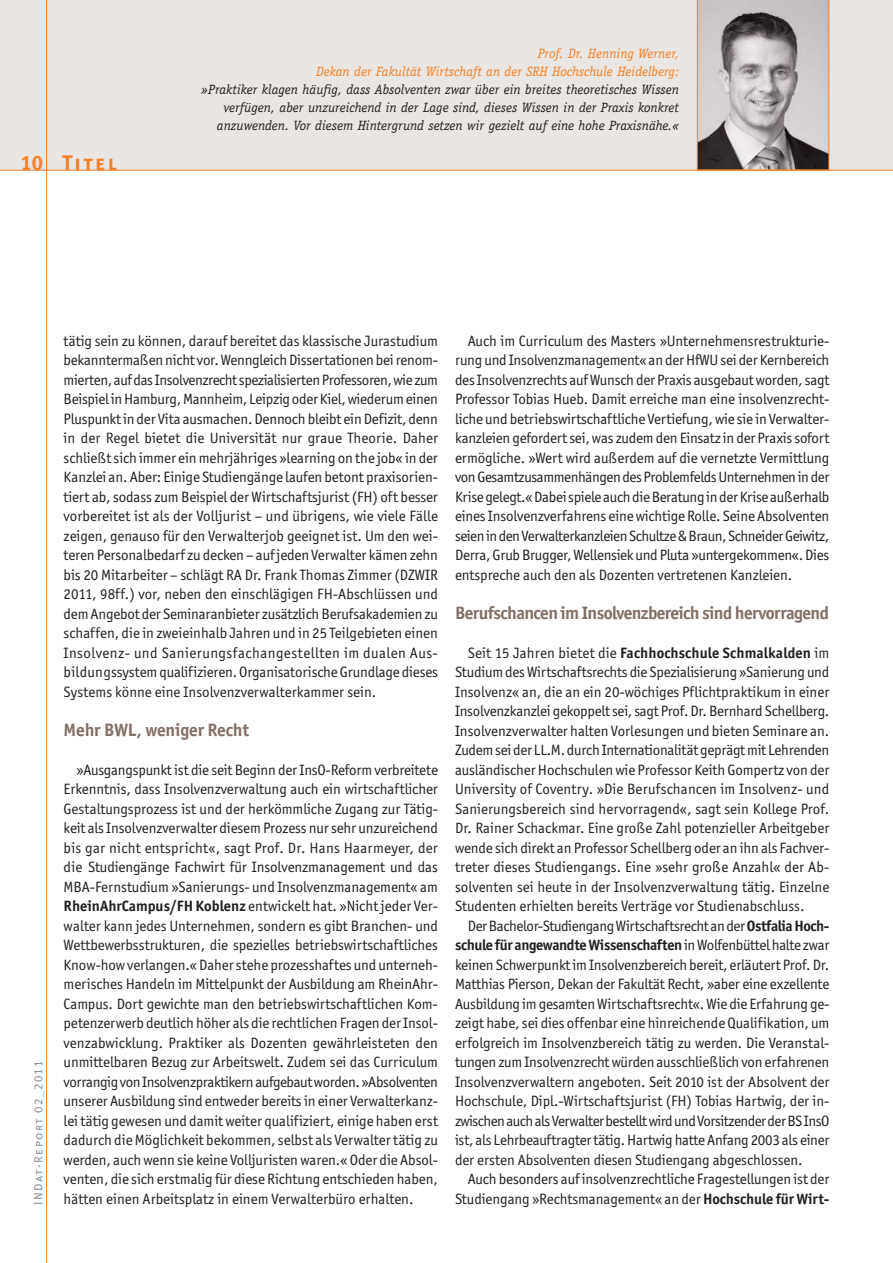
<style>
.page{position:relative;width:893px;height:1263px;background:#fff}
.page>*{position:absolute;margin:0;border:0;box-sizing:border-box;transform-origin:0 0}
.t1{font:21px "Meta Plus Bold Caps";letter-spacing:.105em;color:#f58025}
.t2{font:700 18px "Officina Sans ITC Std";letter-spacing:-.03em;color:#826f65}
.t3{font:700 18px "Officina Sans ITC Std";letter-spacing:-.005em;color:#826f65}
.t4{font:15px/19.5px "Officina Sans ITC Std";letter-spacing:-.005em;color:#231f20;text-align:justify}
.t5{font:italic 13.5px/18px "Officina Serif";color:#231f20;text-align:right}
.t6{font:italic 13.5px/18px "Officina Serif";color:#f58025;text-align:right}
.t7{font:12px "Meta Plus Book Caps";letter-spacing:.105em;color:#9f928f}
.s1{font-weight:700}
</style>
<div class="page">
<div style="left:0;top:0;width:892px;height:170px;background:#e8e5e3"></div>
<svg style="left:697px;top:0;width:132px;height:170px;background:#aba4a4"></svg>
<hr style="left:46px;top:0;width:1px;height:1263px;background:#f58025">
<hr style="left:0;top:170px;width:892px;height:1px;background:#f58025">
<h1 class="t1" style="left:20px;top:151px;width:98px">10 Titel</h1>
<p class="t6" style="left:316px;top:45px;width:364px">Prof. Dr. Henning Werner,<br>Dekan der Fakultät Wirtschaft an der SRH Hochschule Heidelberg:</p>
<p class="t5" style="left:201px;top:81px;width:479px">»Praktiker klagen häufig, dass Absolventen zwar über ein breites theoretisches Wissen verfügen, aber unzureichend in der Lage sind, dieses Wissen in der Praxis konkret anzuwenden. Vor diesem Hintergrund setzen wir gezielt auf eine hohe Praxisnähe.«</p>
<p class="t7" style="left:31px;top:1205px;width:145px;rotate:-90deg">INDat-Report 02_2011</p>
<p class="t4" style="left:64px;top:331px;width:376px">tätig sein zu können, darauf bereitet das klassische Jurastudium bekanntermaßen nicht vor. Wenngleich Dissertationen bei renom&shy;mierten, auf das Insolvenzrecht spezialisierten Professoren, wie zum Beispiel in Hamburg, Mannheim, Leipzig oder Kiel, wiederum einen Pluspunkt in der Vita ausmachen. Dennoch bleibt ein Defizit, denn in der Regel bietet die Universität nur graue Theorie. Daher schließt sich immer ein mehrjähriges »learning on the job« in der Kanzlei an. Aber: Einige Studiengänge laufen betont praxisorien&shy;tiert ab, sodass zum Beispiel der Wirtschaftsjurist (FH) oft besser vorbereitet ist als der Volljurist – und übrigens, wie viele Fälle zeigen, genauso für den Verwalterjob geeignet ist. Um den wei&shy;teren Personalbedarf zu decken – auf jeden Verwalter kämen zehn bis 20 Mitarbeiter – schlägt RA Dr. Frank Thomas Zimmer (DZWIR 2011, 98ff.) vor, neben den einschlägigen FH-Abschlüssen und dem Angebot der Seminaranbieter zusätzlich Berufsakademien zu schaffen, die in zweieinhalb Jahren und in 25 Teilgebieten einen Insolvenz- und Sanierungsfachangestellten im dualen Aus&shy;bildungssystem qualifizieren. Organisatorische Grundlage dieses Systems könne eine Insolvenzverwalterkammer sein.</p>
<p class="t3" style="left:64px;top:721px;width:187px">Mehr BWL, weniger Recht</p>
<p class="t4" style="left:64px;top:760px;width:376px;text-indent:13px">»Ausgangspunkt ist die seit Beginn der InsO-Reform verbreitete Erkenntnis, dass Insolvenzverwaltung auch ein wirtschaftlicher Gestaltungsprozess ist und der herkömmliche Zugang zur Tätig&shy;keit als Insolvenzverwalter diesem Prozess nur sehr unzureichend bis gar nicht entspricht«, sagt Prof. Dr. Hans Haarmeyer, der die Studiengänge Fachwirt für Insolvenzmanagement und das MBA-Fernstudium »Sanierungs- und Insolvenzmanagement« am <span class="s1">RheinAhrCampus/FH Koblenz</span> entwickelt hat. »Nicht jeder Ver&shy;walter kann jedes Unternehmen, sondern es gibt Branchen- und Wettbewerbsstrukturen, die spezielles betriebswirtschaftliches Know-how verlangen.« Daher stehe prozesshaftes und unterneh&shy;merisches Handeln im Mittelpunkt der Ausbildung am RheinAhr-Campus. Dort gewichte man den betriebswirtschaftlichen Kom&shy;petenzerwerb deutlich höher als die rechtlichen Fragen der Insol&shy;venzabwicklung. Praktiker als Dozenten gewährleisteten den unmittelbaren Bezug zur Arbeitswelt. Zudem sei das Curriculum vorrangig von Insolvenzpraktikern aufgebaut worden. »Absolventen unserer Ausbildung sind entweder bereits in einer Verwalterkanz&shy;lei tätig gewesen und damit weiter qualifiziert, einige haben erst dadurch die Möglichkeit bekommen, selbst als Verwalter tätig zu werden, auch wenn sie keine Volljuristen waren.« Oder die Absol&shy;venten, die sich erstmalig für diese Richtung entschieden haben, hätten einen Arbeitsplatz in einem Verwalterbüro erhalten.</p>
<p class="t4" style="left:455px;top:331px;width:376px;text-indent:13px">Auch im Curriculum des Masters »Unternehmensrestrukturie&shy;rung und Insolvenzmanagement« an der HfWU sei der Kernbereich des Insolvenzrechts auf Wunsch der Praxis ausgebaut worden, sagt Professor Tobias Hueb. Damit erreiche man eine insolvenzrecht&shy;liche und betriebswirtschaftliche Vertiefung, wie sie in Verwalter&shy;kanzleien gefordert sei, was zudem den Einsatz in der Praxis sofort ermögliche. »Wert wird außerdem auf die vernetzte Vermittlung von Gesamtzusammenhängen des Problemfelds Unternehmen in der Krise gelegt.« Dabei spiele auch die Beratung in der Krise außerhalb eines Insolvenzverfahrens eine wichtige Rolle. Seine Absolventen seien in den Verwalterkanzleien Schultze &amp; Braun, Schneider Geiwitz, Derra, Grub Brugger, Wellensiek und Pluta »untergekommen«. Dies entspreche auch den als Dozenten vertretenen Kanzleien.</p>
<p class="t2" style="left:455px;top:604px;width:375px">Berufschancen im Insolvenzbereich sind hervorragend</p>
<p class="t4" style="left:455px;top:643px;width:376px;text-indent:13px">Seit 15 Jahren bietet die <span class="s1">Fachhochschule Schmalkalden</span> im Studium des Wirtschaftsrechts die Spezialisierung »Sanierung und Insolvenz« an, die an ein 20-wöchiges Pflichtpraktikum in einer Insolvenzkanzlei gekoppelt sei, sagt Prof. Dr. Bernhard Schellberg.<br>Insolvenzverwalter halten Vorlesungen und bieten Seminare an.<br>Zudem sei der LL.M. durch Internationalität geprägt mit Lehrenden ausländischer Hochschulen wie Professor Keith Gompertz von der University of Coventry. »Die Berufschancen im Insolvenz- und Sanierungsbereich sind hervorragend«, sagt sein Kollege Prof.<br>Dr. Rainer Schackmar. Eine große Zahl potenzieller Arbeitgeber wende sich direkt an Professor Schellberg oder an ihn als Fachver&shy;treter dieses Studiengangs. Eine »sehr große Anzahl« der Ab&shy;solventen sei heute in der Insolvenzverwaltung tätig. Einzelne Studenten erhielten bereits Verträge vor Studienabschluss.</p>
<p class="t4" style="left:455px;top:916px;width:376px;text-indent:13px">Der Bachelor-Studiengang Wirtschaftsrecht an der <span class="s1">Ostfalia Hoch&shy;schule für angewandte Wissenschaften</span>in Wolfenbüttel halte zwar keinen Schwerpunkt im Insolvenzbereich bereit, erläutert Prof. Dr.<br>Matthias Pierson, Dekan der Fakultät Recht, »aber eine exzellente Ausbildung im gesamten Wirtschaftsrecht«. Wie die Erfahrung ge&shy;zeigt habe, sei dies offenbar eine hinreichende Qualifikation, um erfolgreich im Insolvenzbereich tätig zu werden. Die Veranstal&shy;tungen zum Insolvenzrecht würden ausschließlich von erfahrenen Insolvenzverwaltern angeboten. Seit 2010 ist der Absolvent der Hochschule, Dipl.-Wirtschaftsjurist (FH) Tobias Hartwig, der in&shy;zwischen auch als Verwalter bestellt wird und Vorsitzender der BS InsO ist, als Lehrbeauftragter tätig. Hartwig hatte Anfang 2003 als einer der ersten Absolventen diesen Studiengang abgeschlossen.</p>
<p class="t4" style="left:455px;top:1170px;width:376px;text-align:right">Auch besonders auf insolvenzrechtliche Fragestellungen ist der<br>Studiengang »Rechtsmanagement« an der <span class="s1">Hochschule für Wirt-</span></p>
</div>
